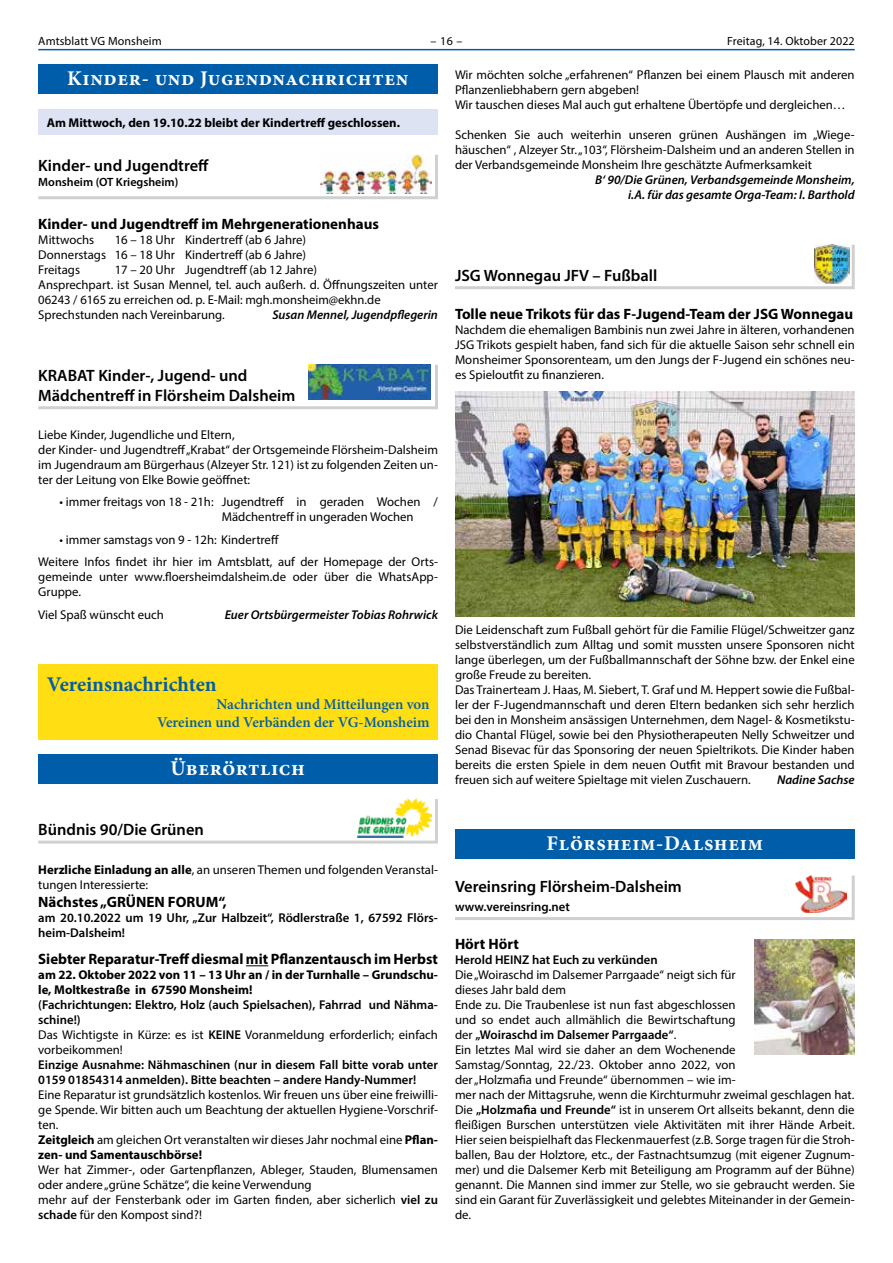
<style>
.page{position:relative;width:893px;height:1263px;background:#fff}
.page>*{position:absolute;margin:0;border:0;box-sizing:border-box;transform-origin:0 0}
.t1{font:700 20.85px "Minion Pro";letter-spacing:.03em;color:#fff}
.t2{font:700 20.85px "Minion Pro";color:#005da9}
.t3{font:600 16.5px/19.5px "Myriad Pro";color:#000}
.t4{font:700 15px "Myriad Pro";color:#000}
.t5{font:600 15px/18px "Minion Pro";letter-spacing:-.005em;color:#005da9;text-align:right}
.t6{font:12.75px/15px "Myriad Pro";color:#000}
.t7{font:600 12.75px/15px "Myriad Pro";color:#000}
.t8{font:italic 600 12.75px/15px "Myriad Pro";color:#000;text-align:right}
.t9{font:700 12.75px/15px "Myriad Pro";color:#000}
.t10{font:12px "Myriad Pro";letter-spacing:.01em;color:#000}
.t11{font:600 12px "Myriad Pro";color:#000}
.s1{font-weight:700}
.s2{font-weight:400}
.s3{font-weight:600}
</style>
<div class="page">
<hr style="left:38px;top:49px;width:817px;height:1px;background:#005da9">
<div style="left:38px;top:664px;width:400px;height:75px;background:#ffde14"></div>
<div style="left:38px;top:754px;width:400px;height:29px;background:#005da9"></div>
<svg style="left:38px;top:364px;width:400px;height:46px"></svg>
<img style="left:308px;top:365px;width:122px;height:34px">
<svg style="left:246px;top:965px;width:22px;height:1px"></svg>
<svg style="left:38px;top:799px;width:400px;height:45px"></svg>
<img style="left:358px;top:798px;width:73px;height:40px">
<svg style="left:455px;top:244px;width:400px;height:46px"></svg>
<img style="left:814px;top:244px;width:35px;height:40px">
<img style="left:455px;top:392px;width:400px;height:224px">
<div style="left:455px;top:829px;width:400px;height:29px;background:#005da9"></div>
<div style="left:38px;top:65px;width:400px;height:29px;background:#005da9"></div>
<svg style="left:38px;top:154px;width:400px;height:46px"></svg>
<img style="left:320px;top:154px;width:111px;height:39px">
<div style="left:38px;top:109px;width:400px;height:26px;background:#dee3f4"></div>
<img style="left:755px;top:939px;width:100px;height:115px">
<svg style="left:455px;top:875px;width:400px;height:45px"></svg>
<img style="left:795px;top:875px;width:51px;height:38px">
<p class="t10" style="left:38px;top:34px;width:125px">Amtsblatt VG Monsheim</p>
<p class="t10" style="left:431px;top:34px;width:33px">– 16 –</p>
<p class="t10" style="left:727px;top:34px;width:129px">Freitag, 14. Oktober 2022</p>
<h1 class="t1" style="left:67px;top:64px;width:343px">Kinder- und Jugendnachrichten</h1>
<p class="t9" style="left:47px;top:114px;width:355px">Am Mittwoch, den 19.10.22 bleibt der Kindertreff geschlossen.</p>
<p class="t3" style="left:38px;top:155px;width:172px">Kinder- und Jugendtreff</p>
<p class="t11" style="left:38px;top:174px;width:142px">Monsheim (OT Kriegsheim)</p>
<p class="t4" style="left:38px;top:214px;width:342px">Kinder- und Jugendtreff im Mehrgenerationenhaus</p>
<p class="t6" style="left:38px;top:232px;width:58px">Mittwochs</p>
<p class="t6" style="left:38px;top:232px;width:269px;text-align:justify;text-indent:77px">16 – 18 Uhr Kindertreff (ab 6 Jahre)<br>Donnerstags 16 – 18 Uhr Kindertreff (ab 6 Jahre)<br>Freitags</p>
<p class="t6" style="left:38px;top:262px;width:401px;text-indent:77px">17 – 20 Uhr Jugendtreff (ab 12 Jahre)<br>Ansprechpart. ist Susan Mennel, tel. auch außerh. d. Öffnungszeiten unter 06243 / 6165 zu erreichen od. p. E-Mail: mgh.monsheim@ekhn.de Sprechstunden nach Vereinbarung.</p>
<p class="t8" style="left:272px;top:307px;width:167px">Susan Mennel, Jugendpflegerin</p>
<p class="t3" style="left:38px;top:365px;width:259px">KRABAT Kinder-, Jugend- und<br>Mädchentreff in Flörsheim Dalsheim</p>
<p class="t6" style="left:38px;top:427px;width:401px">Liebe Kinder, Jugendliche und Eltern,<br>der Kinder- und Jugendtreff „Krabat“ der Ortsgemeinde Flörsheim-Dalsheim im Jugendraum am Bürgerhaus (Alzeyer Str. 121) ist zu folgenden Zeiten un&shy;ter der Leitung von Elke Bowie geöffnet:</p>
<p class="t6" style="left:222px;top:494px;width:218px;text-indent:-162px">• immer freitags von 18 - 21h: Jugendtreff in geraden Wochen /<br>Mädchentreff in ungeraden Wochen</p>
<p class="t6" style="left:38px;top:528px;width:400px;line-height:22.2px;text-indent:21px">• immer samstags von 9 - 12h: Kindertreff<br>Weitere Infos findet ihr hier im Amtsblatt, auf der Homepage der Orts-</p>
<p class="t6" style="left:38px;top:569px;width:401px">gemeinde unter www.floersheimdalsheim.de oder über die WhatsApp-<br>Gruppe.</p>
<p class="t6" style="left:38px;top:607px;width:127px">Viel Spaß wünscht euch</p>
<p class="t8" style="left:225px;top:607px;width:215px">Euer Ortsbürgermeister Tobias Rohrwick</p>
<h1 class="t2" style="left:47px;top:669px;width:171px">Vereinsnachrichten</h1>
<p class="t5" style="left:157px;top:695px;width:274px">Nachrichten und Mitteilungen von<br>Vereinen und Verbänden der VG-Monsheim</p>
<h1 class="t1" style="left:171px;top:754px;width:136px">Überörtlich</h1>
<p class="t3" style="left:38px;top:819px;width:167px">Bündnis 90/Die Grünen</p>
<p class="t6" style="left:38px;top:862px;width:401px"><span class="s1">Herzliche Einladung an alle</span>, an unseren Themen und folgenden Veranstal&shy;tungen Interessierte:</p>
<p class="t4" style="left:38px;top:892px;width:190px">Nächstes „GRÜNEN FORUM“,</p>
<p class="t7" style="left:38px;top:910px;width:401px">am 20.10.2022 um 19 Uhr, „Zur Halbzeit“, Rödlerstraße 1, 67592 Flörs&shy;heim-Dalsheim!</p>
<p class="t4" style="left:38px;top:949px;width:401px">Siebter Reparatur-Treff diesmal mit Pflanzentausch im Herbst</p>
<p class="t9" style="left:38px;top:967px;width:401px">am 22. Oktober 2022 von 11 – 13 Uhr an / in der Turnhalle – Grundschu&shy;le, Moltkestraße in 67590 Monsheim!</p>
<p class="t7" style="left:38px;top:997px;width:401px">(Fachrichtungen: Elektro, Holz (auch Spielsachen), Fahrrad und Nähma&shy;schine!)<br><span class="s2">Das Wichtigste in Kürze: es ist</span> KEINE <span class="s2">Voranmeldung erforderlich; einfach vorbeikommen!</span></p>
<p class="t7" style="left:38px;top:1057px;width:401px">Einzige Ausnahme: Nähmaschinen (nur in diesem Fall bitte vorab unter<br>0159 01854314 anmelden). Bitte beachten – andere Handy-Nummer!</p>
<p class="t6" style="left:38px;top:1087px;width:401px">Eine Reparatur ist grundsätzlich kostenlos. Wir freuen uns über eine freiwilli&shy;ge Spende. Wir bitten auch um Beachtung der aktuellen Hygiene-Vorschrif&shy;ten.<br><span class="s1">Zeitgleich</span> am gleichen Ort veranstalten wir dieses Jahr nochmal eine <span class="s1">Pflan&shy;zen- und Samentauschbörse!</span></p>
<p class="t6" style="left:38px;top:1162px;width:401px">Wer hat Zimmer-, oder Gartenpflanzen, Ableger, Stauden, Blumensamen oder andere „grüne Schätze“, die keine Verwendung<br>mehr auf der Fensterbank oder im Garten finden, aber sicherlich <span class="s3">viel zu schade</span> für den Kompost sind?!</p>
<p class="t6" style="left:455px;top:67px;width:401px">Wir möchten solche „erfahrenen“ Pflanzen bei einem Plausch mit anderen<br>Pflanzenliebhabern gern abgeben!<br>Wir tauschen dieses Mal auch gut erhaltene Übertöpfe und dergleichen…</p>
<p class="t6" style="left:455px;top:127px;width:401px;text-align:justify">Schenken Sie auch weiterhin unseren grünen Aushängen im „Wiege&shy;häuschen“ , Alzeyer Str. „103“, Flörsheim-Dalsheim und an anderen Stellen in der Verbandsgemeinde Monsheim Ihre geschätzte Aufmerksamkeit</p>
<p class="t8" style="left:595px;top:172px;width:261px">B‘ 90/Die Grünen, Verbandsgemeinde Monsheim, i.A. für das gesamte Orga-Team: I. Barthold</p>
<p class="t3" style="left:455px;top:265px;width:204px">JSG Wonnegau JFV – Fußball</p>
<p class="t4" style="left:455px;top:304px;width:400px">Tolle neue Trikots für das F-Jugend-Team der JSG Wonnegau</p>
<p class="t6" style="left:455px;top:322px;width:401px;text-align:justify">Nachdem die ehemaligen Bambinis nun zwei Jahre in älteren, vorhandenen JSG Trikots gespielt haben, fand sich für die aktuelle Saison sehr schnell ein Monsheimer Sponsorenteam, um den Jungs der F-Jugend ein schönes neu&shy;es Spieloutfit zu finanzieren.</p>
<p class="t6" style="left:455px;top:622px;width:401px">Die Leidenschaft zum Fußball gehört für die Familie Flügel/Schweitzer ganz selbstverständlich zum Alltag und somit mussten unsere Sponsoren nicht lange überlegen, um der Fußballmannschaft der Söhne bzw. der Enkel eine große Freude zu bereiten.<br>Das Trainerteam J. Haas, M. Siebert, T. Graf und M. Heppert sowie die Fußbal&shy;ler der F-Jugendmannschaft und deren Eltern bedanken sich sehr herzlich bei den in Monsheim ansässigen Unternehmen, dem Nagel- &amp; Kosmetikstu&shy;dio Chantal Flügel, sowie bei den Physiotherapeuten Nelly Schweitzer und Senad Bisevac für das Sponsoring der neuen Spieltrikots. Die Kinder haben bereits die ersten Spiele in dem neuen Outfit mit Bravour bestanden und freuen sich auf weitere Spieltage mit vielen Zuschauern.</p>
<p class="t8" style="left:777px;top:772px;width:79px">Nadine Sachse</p>
<h1 class="t1" style="left:547px;top:829px;width:218px">Flörsheim-Dalsheim</h1>
<p class="t3" style="left:455px;top:876px;width:228px">Vereinsring Flörsheim-Dalsheim</p>
<p class="t7" style="left:455px;top:899px;width:116px">www.vereinsring.net</p>
<p class="t4" style="left:455px;top:934px;width:65px">Hört Hört</p>
<p class="t7" style="left:455px;top:952px;width:204px">Herold HEINZ hat Euch zu verkünden</p>
<p class="t6" style="left:455px;top:967px;width:401px">Die „Woiraschd im Dalsemer Parrgaade“ neigt sich für<br>dieses Jahr bald dem<br>Ende zu. Die Traubenlese ist nun fast abgeschlossen<br>und so endet auch allmählich die Bewirtschaftung<br>der <span class="s3">„Woiraschd im Dalsemer Parrgaade“</span>.<br>Ein letztes Mal wird sie daher an dem Wochenende<br>Samstag/Sonntag, 22./23. Oktober anno 2022, von<br>der „Holzmafia und Freunde“ übernommen – wie im-<br>mer nach der Mittagsruhe, wenn die Kirchturmuhr zweimal geschlagen hat.<br>Die <span class="s3">„Holzmafia und Freunde“</span> ist in unserem Ort allseits bekannt, denn die fleißigen Burschen unterstützen viele Aktivitäten mit ihrer Hände Arbeit.<br>Hier seien beispielhaft das Fleckenmauerfest (z.B. Sorge tragen für die Stroh&shy;ballen, Bau der Holztore, etc., der Fastnachtsumzug (mit eigener Zugnum&shy;mer) und die Dalsemer Kerb mit Beteiligung am Programm auf der Bühne) genannt. Die Mannen sind immer zur Stelle, wo sie gebraucht werden. Sie sind ein Garant für Zuverlässigkeit und gelebtes Miteinander in der Gemein&shy;de.</p>
</div>
